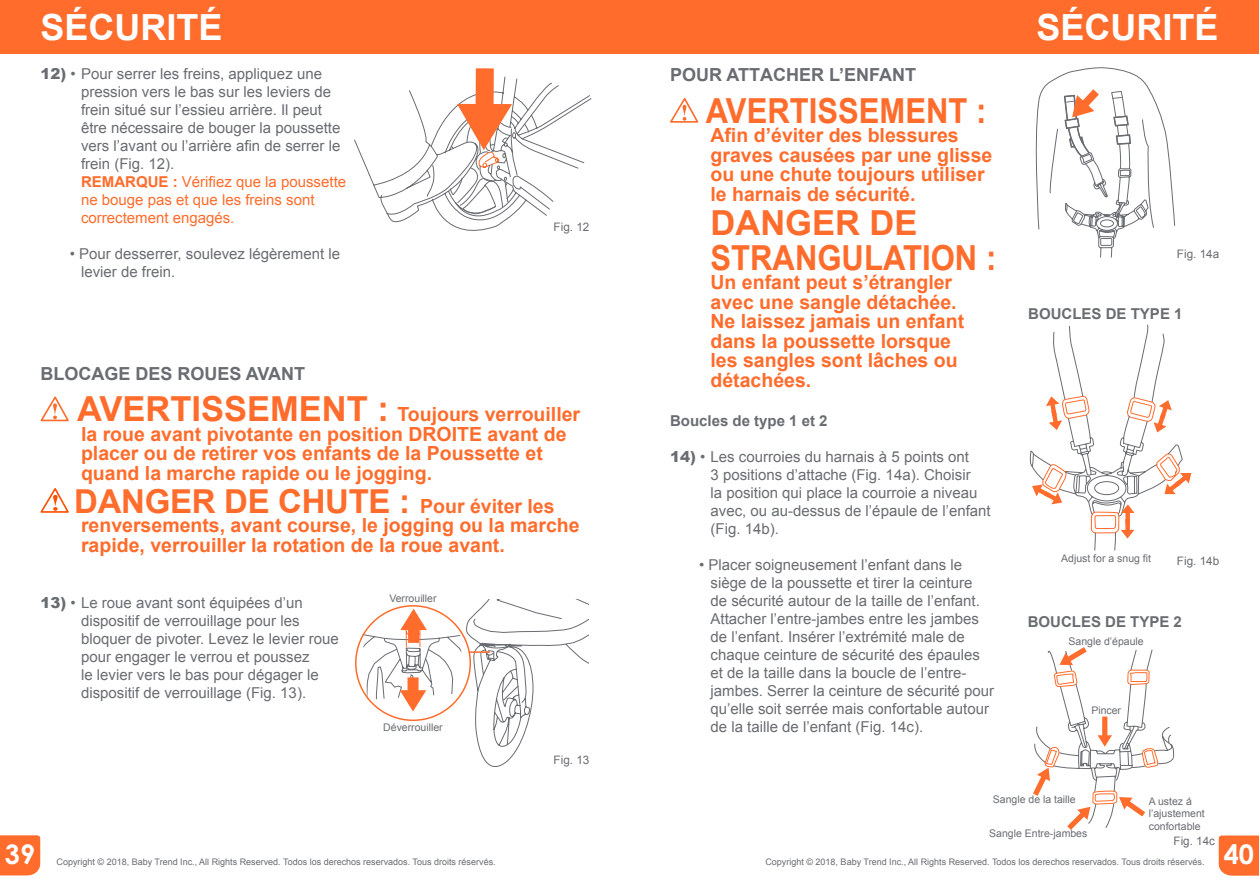
<style>
.page{position:relative;width:1259px;height:893px;background:#fff}
.page>*{position:absolute;margin:0;border:0;box-sizing:border-box;transform-origin:0 0}
.t1{font:700 36px "Arial";color:#fff}
.t2{font:700 34.5px/34.5px "Arial";color:#ff6c2c}
.t3{font:700 34.5px "Arial";color:#ff6c2c;scale:.9 1}
.t4{font:700 33px "Arial";letter-spacing:-.01em;color:#ff6c2c}
.t5{font:700 27px "Century Gothic";color:#fff}
.t6{font:700 19.5px/19.5px "Arial";color:#ff6c2c}
.t7{font:700 18px "Arial";color:#696c71}
.t8{font:15px/18px "Arial";color:#696c71}
.t9{font:700 15px "Arial";color:#696c71}
.t10{font:11.7px "Arial";color:#696c71}
.t11{font:10.5px/12.6px "Arial";color:#696c71}
.t12{font:9px "Arial";color:#696c71}
.s1{font-weight:900}
.s2{font-weight:700;color:#ff6c2c}
.s3{color:#ff6c2c}
.s4{font-size:19.5px}
</style>
<div class="page">
<div style="left:0;top:835px;width:40px;height:41px;background:#ff6c2c"></div>
<div style="left:0;top:0;width:633px;height:54px;background:#ff6c2c"></div>
<svg style="left:1218px;top:835px;width:41px;height:41px;background:#ff7438"></svg>
<div style="left:627px;top:0;width:632px;height:54px;background:#ff6c2c"></div>
<svg style="left:354px;top:68px;width:237px;height:163px"></svg>
<svg style="left:362px;top:600px;width:226px;height:167px"></svg>
<div style="left:355px;top:605px;width:116px;height:116px;border:2px solid #ff6c2c;border-radius:50%"></div>
<hr style="left:469px;top:651px;width:20px;height:2px;background:#ff6c2c">
<svg style="left:40px;top:396px;width:29px;height:26px"></svg>
<svg style="left:40px;top:488px;width:29px;height:25px"></svg>
<svg style="left:670px;top:98px;width:29px;height:25px"></svg>
<svg style="left:1029px;top:324px;width:162px;height:227px"></svg>
<svg style="left:1033px;top:647px;width:142px;height:183px"></svg>
<svg style="left:1035px;top:67px;width:140px;height:191px"></svg>
<h1 class="t1" style="left:40px;top:8px;width:184px">SÉCURITÉ</h1>
<p class="t8" style="left:81px;top:65px;width:267px;text-indent:-40px"><span class="s1">12)</span> • Pour serrer les freins, appliquez une pression vers le bas sur les leviers de frein situé sur l’essieu arrière. Il peut être nécessaire de bouger la poussette vers l’avant ou l’arrière afin de serrer le frein (Fig. 12).<br><span class="s2">REMARQUE :</span> <span class="s3">Vérifiez que la poussette ne bouge pas et que les freins sont correctement engagés.</span></p>
<p class="t8" style="left:81px;top:245px;width:261px;text-indent:-11px">• Pour desserrer, soulevez légèrement le levier de frein.</p>
<p class="t10" style="left:553px;top:219px;width:37px">Fig. 12</p>
<p class="t7" style="left:40px;top:364px;width:266px">BLOCAGE DES ROUES AVANT</p>
<h2 class="t2" style="left:77px;top:392px;width:313px">AVERTISSEMENT :</h2>
<h3 class="t6" style="left:81px;top:405px;width:501px;text-indent:316px">Toujours verrouiller la roue avant pivotante en position DROITE avant de placer ou de retirer vos enfants de la Poussette et quand la marche rapide ou le jogging.</h3>
<h3 class="t4" style="left:74px;top:483px;width:482px">DANGER DE CHUTE : <span class="s4">Pour éviter les</span></h3>
<h3 class="t6" style="left:81px;top:516px;width:500px">renversements, avant course, le jogging ou la marche rapide, verrouiller la rotation de la roue avant.</h3>
<p class="t8" style="left:81px;top:593px;width:259px;text-indent:-40px"><span class="s1">13)</span> • Le roue avant sont équipées d’un dispositif de verrouillage pour les bloquer de pivoter. Levez le levier roue pour engager le verrou et poussez<br>le levier vers le bas pour dégager le dispositif de verrouillage (Fig. 13).</p>
<p class="t11" style="left:389px;top:592px;width:49px">Verrouiller</p>
<p class="t11" style="left:383px;top:721px;width:61px">Déverrouiller</p>
<p class="t10" style="left:553px;top:752px;width:37px">Fig. 13</p>
<p class="t7" style="left:670px;top:65px;width:247px">POUR ATTACHER L’ENFANT</p>
<h2 class="t3" style="left:706px;top:91px;width:313px">AVERTISSEMENT :</h2>
<h3 class="t6" style="left:710px;top:126px;width:283px">Afin d’éviter des blessures graves causées par une glisse ou une chute toujours utiliser le harnais de sécurité.</h3>
<h2 class="t2" style="left:710px;top:206px;width:287px">DANGER DE<br>STRANGULATION :</h2>
<h3 class="t6" style="left:710px;top:273px;width:255px">Un enfant peut s’étrangler avec une sangle détachée.<br>Ne laissez jamais un enfant dans la poussette lorsque les sangles sont lâches ou détachées.</h3>
<p class="t9" style="left:670px;top:413px;width:159px">Boucles de type 1 et 2</p>
<p class="t8" style="left:710px;top:448px;width:282px;text-indent:-40px"><span class="s1">14)</span> • Les courroies du harnais à 5 points ont<br>3 positions d’attache (Fig. 14a). Choisir<br>la position qui place la courroie a niveau avec, ou au-dessus de l’épaule de l’enfant (Fig. 14b).</p>
<p class="t8" style="left:710px;top:556px;width:285px;text-indent:-11px">• Placer soigneusement l’enfant dans le siège de la poussette et tirer la ceinture<br>de sécurité autour de la taille de l’enfant.<br>Attacher l’entre-jambes entre les jambes de l’enfant. Insérer l’extrémité male de chaque ceinture de sécurité des épaules et de la taille dans la boucle de l’entre&shy;jambes. Serrer la ceinture de sécurité pour qu’elle soit serrée mais confortable autour de la taille de l’enfant (Fig. 14c).</p>
<h1 class="t1" style="left:1036px;top:8px;width:184px">SÉCURITÉ</h1>
<p class="t10" style="left:1177px;top:246px;width:44px">Fig. 14a</p>
<p class="t9" style="left:1028px;top:305px;width:156px">BOUCLES DE TYPE 1</p>
<p class="t11" style="left:1061px;top:552px;width:91px">Adjust for a snug fit</p>
<p class="t10" style="left:1177px;top:553px;width:44px">Fig. 14b</p>
<p class="t9" style="left:1027px;top:614px;width:156px">BOUCLES DE TYPE 2</p>
<p class="t11" style="left:1068px;top:635px;width:77px">Sangle d’épaule</p>
<p class="t11" style="left:1091px;top:704px;width:31px">Pincer</p>
<h3 class="t5" style="left:5px;top:837px;width:32px">39</h3>
<p class="t11" style="left:993px;top:794px;width:84px">Sangle de la taille</p>
<p class="t11" style="left:1148px;top:795px;width:58px">A ustez á l’ajustement confortable</p>
<p class="t11" style="left:989px;top:827px;width:100px">Sangle Entre-jambes</p>
<p class="t10" style="left:1173px;top:833px;width:43px">Fig. 14c</p>
<p class="t12" style="left:57px;top:856px;width:441px">Copyright © 2018, Baby Trend Inc., All Rights Reserved. Todos los derechos reservados. Tous droits réservés.</p>
<p class="t12" style="left:765px;top:856px;width:441px">Copyright © 2018, Baby Trend Inc., All Rights Reserved. Todos los derechos reservados. Tous droits réservés.</p>
<h3 class="t5" style="left:1223px;top:837px;width:32px">40</h3>
</div>
